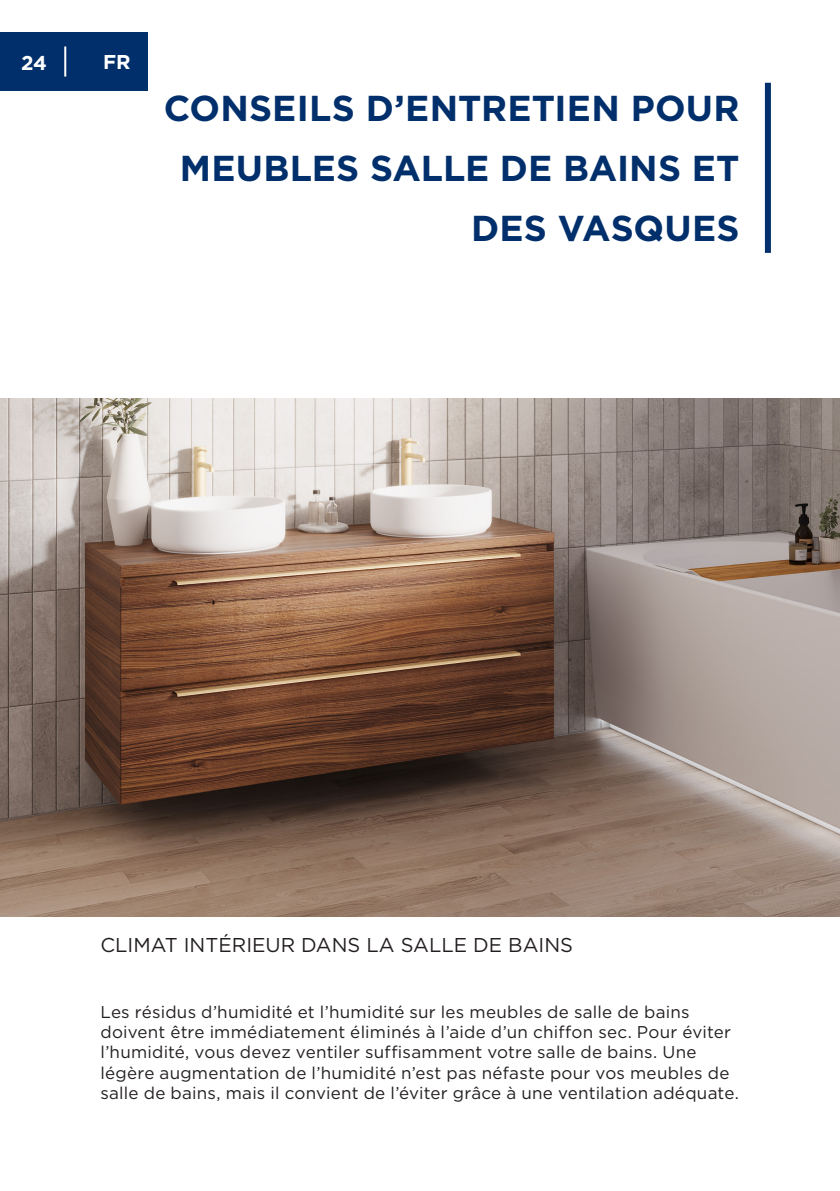
<style>
.page{position:relative;width:840px;height:1191px;background:#fff}
.page>*{position:absolute;margin:0;border:0;box-sizing:border-box;transform-origin:0 0}
.Titel{font:700 36px/60px "Gotham";letter-spacing:.005em;color:#002f6b;text-align:right}
.Ondertitel{font:20px "Gotham";color:#231f20}
.t1{font:700 20px "Gotham";color:#fff}
.Body{font:17px/20.4px "Gotham";letter-spacing:.015em;color:#231f20}
</style>
<div class="page">
<div style="left:0;top:32px;width:148px;height:59px;background:#002f6b"></div>
<hr style="left:64px;top:46px;width:2px;height:31px;background:#fff">
<img style="left:0;top:398px;width:839px;height:518px">
<div style="left:764px;top:83px;width:6px;height:170px;background:#002f6b"></div>
<p class="t1" style="left:21px;top:49px;width:27px">24</p>
<p class="t1" style="left:103px;top:49px;width:29px">FR</p>
<p class="Titel" style="left:164px;top:78px;width:576px">CONSEILS D’ENTRETIEN POUR<br>MEUBLES SALLE DE BAINS ET<br>DES VASQUES</p>
<p class="Ondertitel" style="left:100px;top:933px;width:474px">CLIMAT INTÉRIEUR DANS LA SALLE DE BAINS</p>
<p class="Body" style="left:100px;top:1001px;width:639px">Les résidus d’humidité et l’humidité sur les meubles de salle de bains doivent être immédiatement éliminés à l’aide d’un chiffon sec. Pour éviter l’humidité, vous devez ventiler suffisamment votre salle de bains. Une légère augmentation de l’humidité n’est pas néfaste pour vos meubles de salle de bains, mais il convient de l’éviter grâce à une ventilation adéquate.</p>
</div>
